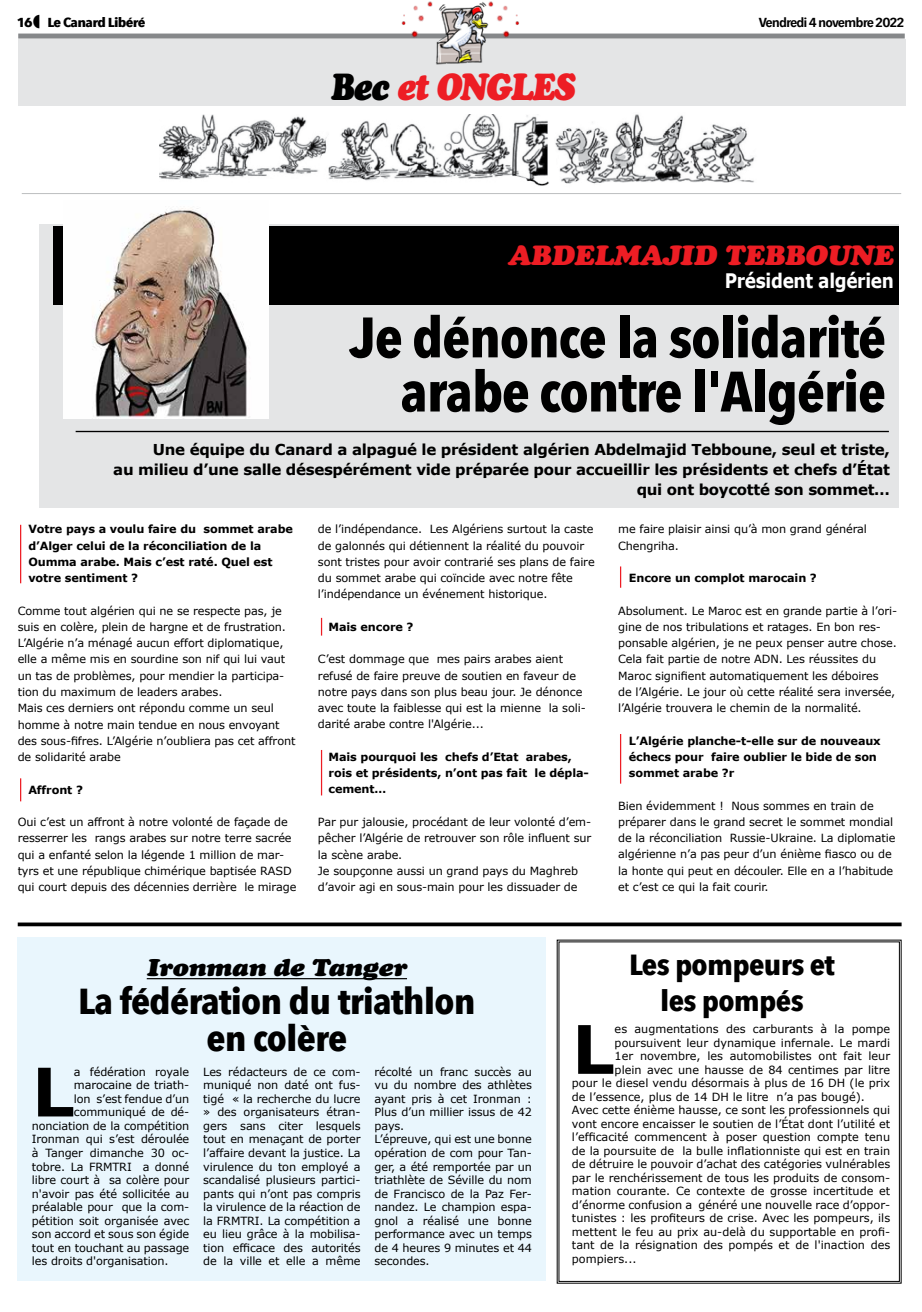
<style>
.page{position:relative;width:922px;height:1312px;background:#fff}
.page>*{position:absolute;margin:0;border:0;box-sizing:border-box;transform-origin:0 0}
.t1{font:700 67px "Verdana";color:#000}
.t2{font:700 56.25px/54.1px "Avenir Next Condensed";letter-spacing:-.02em;color:#000;text-align:right;scale:1.05 1}
.t3{font:italic 37.5px "Cooper Black Std";letter-spacing:-.04em;color:#ed1d24;scale:.9 1}
.t4{font:700 36px/37.5px "Avenir Next Condensed";letter-spacing:-.02em;color:#000;text-align:center;scale:1.13 1}
.t5{font:700 29px/36.2px "Avenir Next Condensed";letter-spacing:-.02em;color:#000;text-align:center;scale:1.12 1}
.t6{font:italic 27.62px "Cooper Black Std";letter-spacing:-.01em;color:#ed1d24;scale:1.06 1}
.t7{font:italic 24px "Cooper Black Std";letter-spacing:-.02em;color:#000;scale:1.12 1}
.t8{font:700 20px "Verdana";letter-spacing:-.02em;color:#fff;scale:.85 1}
.t9{font:700 15px/20px "Verdana";letter-spacing:-.02em;color:#000;text-align:right}
.t10{font:600 13px "Avenir Next Condensed";letter-spacing:-.06em;color:#000;scale:1.25 1}
.t11{font:700 13px "Avenir Next Condensed";letter-spacing:-.04em;color:#000;scale:1.25 1}
.t12{font:11.25px/16.2px "Verdana";letter-spacing:-.01em;color:#000}
.t13{font:700 11.25px/16.2px "Verdana";letter-spacing:-.01em;color:#000}
.s1{color:#000}
</style>
<div class="page">
<div style="left:18px;top:34px;width:886px;height:5px;background:#86888a"></div>
<img style="left:159px;top:115px;width:390px;height:71px">
<img style="left:555px;top:114px;width:200px;height:70px">
<hr style="left:22px;top:193px;width:879px;height:1px;background:#bcbec0">
<div style="left:18px;top:40px;width:886px;height:66px;background:#e4e5e6"></div>
<img style="left:396px;top:1px;width:130px;height:64px">
<svg style="left:18px;top:922px;width:883px;height:4px;background:#222"></svg>
<hr style="left:321px;top:749px;width:1px;height:46px;background:#ed1d24">
<svg style="left:321px;top:617px;width:1px;height:18px"></svg>
<hr style="left:20px;top:524px;width:1px;height:59px;background:#ed1d24">
<svg style="left:20px;top:778px;width:1px;height:23px"></svg>
<hr style="left:619px;top:733px;width:2px;height:50px;background:#ed1d24">
<hr style="left:619px;top:566px;width:2px;height:21px;background:#ed1d24">
<div style="left:39px;top:224px;width:859px;height:283px;background:#e4e5e6"></div>
<div style="left:53px;top:226px;width:845px;height:78px;background:#000"></div>
<img style="left:64px;top:208px;width:205px;height:210px">
<hr style="left:76px;top:431px;width:812px;height:1px;background:#000">
<div style="left:18px;top:937px;width:528px;height:343px;background:#e9f6fd"></div>
<hr style="left:147px;top:977px;width:260px;height:2px;background:#000">
<svg style="left:556px;top:939px;width:345px;height:344px"></svg>
<p class="t11" style="left:17px;top:14px;width:104px">16 Le Canard Libéré</p>
<p class="t10" style="left:758px;top:11px;width:118px">Vendredi 4 novembre 2022</p>
<h3 class="t3" style="left:331px;top:63px;width:273px"><span class="s1">Bec</span> et ONGLES</h3>
<h3 class="t6" style="left:508px;top:238px;width:365px">ABDELMAJID TEBBOUNE</h3>
<h3 class="t8" style="left:724px;top:268px;width:201px">Président algérien</h3>
<h2 class="t2" style="left:349px;top:310px;width:512px">Je dénonce la solidarité arabe contre l'Algérie</h2>
<h3 class="t9" style="left:113px;top:440px;width:778px">Une équipe du Canard a alpagué le président algérien Abdelmajid Tebboune, seul et triste,<br>au milieu d’une salle désespérément vide préparée pour accueillir les présidents et chefs d’État qui ont boycotté son sommet…</h3>
<p class="t13" style="left:28px;top:521px;width:266px">Votre pays a voulu faire du sommet arabe d’Alger celui de la réconciliation de la Oumma arabe. Mais c’est raté. Quel est votre sentiment ?</p>
<p class="t12" style="left:18px;top:602px;width:279px">Comme tout algérien qui ne se respecte pas, je suis en colère, plein de hargne et de frustration.<br>L’Algérie n’a ménagé aucun effort diplomatique, elle a même mis en sourdine son nif qui lui vaut un tas de problèmes, pour mendier la participa&shy;tion du maximum de leaders arabes.<br>Mais ces derniers ont répondu comme un seul homme à notre main tendue en nous envoyant des sous-fifres. L’Algérie n’oubliera pas cet affront de solidarité arabe</p>
<p class="t13" style="left:28px;top:781px;width:56px">Affront ?</p>
<p class="t12" style="left:18px;top:813px;width:280px">Oui c’est un affront à notre volonté de façade de resserrer les rangs arabes sur notre terre sacrée qui a enfanté selon la légende 1 million de mar&shy;tyrs et une république chimérique baptisée RASD qui court depuis des décennies derrière le mirage</p>
<p class="t12" style="left:318px;top:521px;width:278px">de l’indépendance. Les Algériens surtout la caste de galonnés qui détiennent la réalité du pouvoir sont tristes pour avoir contrarié ses plans de faire du sommet arabe qui coïncide avec notre fête l’indépendance un événement historique.</p>
<p class="t13" style="left:328px;top:618px;width:86px">Mais encore ?</p>
<p class="t12" style="left:318px;top:651px;width:269px">C’est dommage que mes pairs arabes aient refusé de faire preuve de soutien en faveur de notre pays dans son plus beau jour. Je dénonce avec toute la faiblesse qui est la mienne la soli&shy;darité arabe contre l'Algérie...</p>
<p class="t13" style="left:328px;top:748px;width:262px">Mais pourquoi les chefs d’Etat arabes, rois et présidents, n’ont pas fait le dépla&shy;cement…</p>
<p class="t12" style="left:318px;top:813px;width:275px">Par pur jalousie, procédant de leur volonté d’em&shy;pêcher l’Algérie de retrouver son rôle influent sur la scène arabe.<br>Je soupçonne aussi un grand pays du Maghreb d’avoir agi en sous-main pour les dissuader de</p>
<p class="t12" style="left:618px;top:521px;width:250px">me faire plaisir ainsi qu’à mon grand général<br>Chengriha.</p>
<p class="t13" style="left:628px;top:569px;width:189px">Encore un complot marocain ?</p>
<p class="t12" style="left:618px;top:602px;width:280px">Absolument. Le Maroc est en grande partie à l’ori&shy;gine de nos tribulations et ratages. En bon res&shy;ponsable algérien, je ne peux penser autre chose.<br>Cela fait partie de notre ADN. Les réussites du Maroc signifient automatiquement les déboires<br>de l’Algérie. Le jour où cette réalité sera inversée, l’Algérie trouvera le chemin de la normalité.</p>
<p class="t13" style="left:628px;top:732px;width:253px">L’Algérie planche-t-elle sur de nouveaux échecs pour faire oublier le bide de son sommet arabe ?r</p>
<p class="t12" style="left:618px;top:797px;width:279px">Bien évidemment ! Nous sommes en train de préparer dans le grand secret le sommet mondial de la réconciliation Russie-Ukraine. La diplomatie algérienne n’a pas peur d’un énième fiasco ou de la honte qui peut en découler. Elle en a l’habitude et c’est ce qui la fait courir.</p>
<h3 class="t7" style="left:147px;top:952px;width:234px">Ironman de Tanger</h3>
<h3 class="t4" style="left:78px;top:981px;width:353px">La fédération du triathlon en colère</h3>
<h1 class="t1" style="left:32px;top:1048px;width:44px">L</h1>
<p class="t12" style="left:74px;top:1063px;width:117px">a fédération royale</p>
<p class="t12" style="left:74px;top:1077px;width:117px">marocaine de triath-</p>
<p class="t12" style="left:74px;top:1090px;width:117px">lon s’est fendue d’un</p>
<p class="t12" style="left:74px;top:1104px;width:117px">communiqué de dé-</p>
<p class="t12" style="left:32px;top:1117px;width:159px">nonciation de la compétition</p>
<p class="t12" style="left:32px;top:1131px;width:159px">Ironman qui s’est déroulée</p>
<p class="t12" style="left:32px;top:1144px;width:159px">à Tanger dimanche 30 oc-</p>
<p class="t12" style="left:32px;top:1158px;width:159px">tobre. La FRMTRI a donné</p>
<p class="t12" style="left:32px;top:1171px;width:159px">libre court à sa colère pour</p>
<p class="t12" style="left:32px;top:1185px;width:159px">n'avoir pas été sollicitée au</p>
<p class="t12" style="left:32px;top:1198px;width:159px">préalable pour que la com-</p>
<p class="t12" style="left:32px;top:1212px;width:159px">pétition soit organisée avec</p>
<p class="t12" style="left:32px;top:1225px;width:159px">son accord et sous son égide</p>
<p class="t12" style="left:32px;top:1239px;width:159px">tout en touchant au passage</p>
<p class="t12" style="left:32px;top:1252px;width:138px">les droits d'organisation.</p>
<p class="t12" style="left:203px;top:1064px;width:159px;line-height:13.5px;text-align:justify">Les rédacteurs de ce com&shy;muniqué non daté ont fus&shy;tigé « la recherche du lucre » des organisateurs étran&shy;gers sans citer lesquels tout en menaçant de porter l’affaire devant la justice. La virulence du ton employé a scandalisé plusieurs partici&shy;pants qui n’ont pas compris la virulence de la réaction de la FRMTRI. La compétition a eu lieu grâce à la mobilisa&shy;tion efficace des autorités de la ville et elle a même</p>
<p class="t12" style="left:374px;top:1064px;width:159px;line-height:13.5px">récolté un franc succès au vu du nombre des athlètes ayant pris à cet Ironman :<br>Plus d’un millier issus de 42 pays.<br>L’épreuve, qui est une bonne opération de com pour Tan&shy;ger, a été remportée par un triathlète de Séville du nom de Francisco de la Paz Fer&shy;nandez. Le champion espa&shy;gnol a réalisé une bonne performance avec un temps de 4 heures 9 minutes et 44 secondes.</p>
<h3 class="t5" style="left:629px;top:946px;width:185px">Les pompeurs et les pompés</h3>
<h1 class="t1" style="left:571px;top:1005px;width:44px">L</h1>
<p class="t12" style="left:614px;top:1020px;width:277px">es augmentations des carburants à la pompe</p>
<p class="t12" style="left:614px;top:1034px;width:277px">poursuivent leur dynamique infernale. Le mardi</p>
<p class="t12" style="left:614px;top:1047px;width:277px">1er novembre, les automobilistes ont fait leur</p>
<p class="t12" style="left:614px;top:1061px;width:277px">plein avec une hausse de 84 centimes par litre</p>
<p class="t12" style="left:571px;top:1074px;width:320px">pour le diesel vendu désormais à plus de 16 DH (le prix</p>
<p class="t12" style="left:571px;top:1088px;width:294px">de l’essence, plus de 14 DH le litre n’a pas bougé).</p>
<p class="t12" style="left:571px;top:1101px;width:320px">Avec cette énième hausse, ce sont les professionnels qui</p>
<p class="t12" style="left:571px;top:1115px;width:320px">vont encore encaisser le soutien de l’État dont l’utilité et</p>
<p class="t12" style="left:571px;top:1128px;width:320px">l’efficacité commencent à poser question compte tenu</p>
<p class="t12" style="left:571px;top:1142px;width:320px">de la poursuite de la bulle inflationniste qui est en train</p>
<p class="t12" style="left:571px;top:1155px;width:320px">de détruire le pouvoir d’achat des catégories vulnérables</p>
<p class="t12" style="left:571px;top:1169px;width:320px">par le renchérissement de tous les produits de consom-</p>
<p class="t12" style="left:571px;top:1182px;width:320px">mation courante. Ce contexte de grosse incertitude et</p>
<p class="t12" style="left:571px;top:1196px;width:320px">d’énorme confusion a généré une nouvelle race d’oppor-</p>
<p class="t12" style="left:571px;top:1209px;width:320px">tunistes : les profiteurs de crise. Avec les pompeurs, ils</p>
<p class="t12" style="left:571px;top:1223px;width:320px">mettent le feu au prix au-delà du supportable en profi-</p>
<p class="t12" style="left:571px;top:1236px;width:320px">tant de la résignation des pompés et de l'inaction des</p>
<p class="t12" style="left:571px;top:1250px;width:66px">pompiers...</p>
</div>
